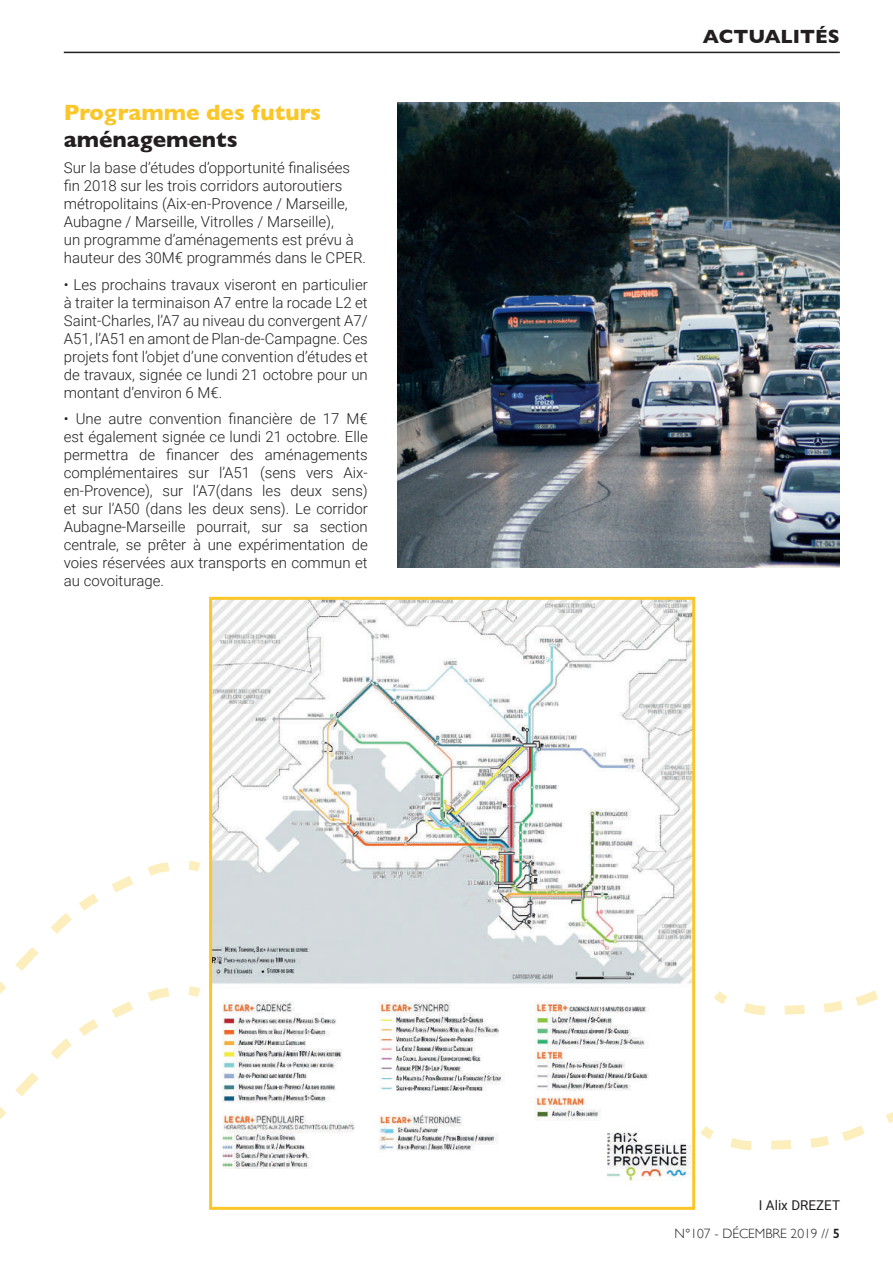
<style>
.page{position:relative;width:893px;height:1263px;background:#fff}
.page>*{position:absolute;margin:0;border:0;box-sizing:border-box;transform-origin:0 0}
.t1{font:700 22.5px "Gill Sans";color:#fac628}
.t2{font:700 22.5px "Gill Sans";color:#231f20}
.t3{font:700 19.5px "Gill Sans";color:#231f20}
.t4{font:300 15px/18px "Roboto";color:#231f20;text-align:justify}
.t5{font:300 13.5px "Gill Sans";color:#231f20}
.t6{font:13.5px "Roboto";color:#231f20}
.s1{font-weight:600}
</style>
<div class="page">
<hr style="left:64px;top:52px;width:776px;height:1px;background:#231f20">
<img style="left:398px;top:102px;width:442px;height:465px">
<svg style="left:15px;top:861px;width:186px;height:110px"></svg>
<svg style="left:0;top:981px;width:201px;height:138px"></svg>
<img style="left:213px;top:601px;width:478px;height:580px">
<div style="left:209px;top:597px;width:486px;height:613px;border:3px solid #fac628"></div>
<svg style="left:700px;top:990px;width:193px;height:160px"></svg>
<h1 class="t1" style="left:64px;top:94px;width:259px">Programme des futurs</h1>
<h1 class="t2" style="left:64px;top:121px;width:175px">aménagements</h1>
<p class="t4" style="left:64px;top:158px;width:304px;text-align:left">Sur la base d’études d’opportunité finalisées fin 2018 sur les trois corridors autoroutiers métropolitains (Aix-en-Provence / Marseille, Aubagne / Marseille, Vitrolles / Marseille),<br>un programme d’aménagements est prévu à hauteur des 30M€ programmés dans le CPER.</p>
<p class="t4" style="left:64px;top:275px;width:306px">• Les prochains travaux viseront en particulier à traiter la terminaison A7 entre la rocade L2 et Saint-Charles, l’A7 au niveau du convergent A7/ A51, l’A51 en amont de Plan-de-Campagne. Ces projets font l’objet d’une convention d’études et de travaux, signée ce lundi 21 octobre pour un montant d’environ 6 M€.</p>
<p class="t4" style="left:64px;top:409px;width:306px">• Une autre convention financière de 17 M€ est également signée ce lundi 21 octobre. Elle permettra de financer des aménagements complémentaires sur l’A51 (sens vers Aix&shy;en-Provence), sur l’A7(dans les deux sens) et sur l’A50 (dans les deux sens). Le corridor Aubagne-Marseille pourrait, sur sa section centrale, se prêter à une expérimentation de voies réservées aux transports en commun et au covoiturage.</p>
<h2 class="t3" style="left:703px;top:21px;width:138px">ACTUALITÉS</h2>
<p class="t6" style="left:759px;top:1195px;width:83px">I Alix DREZET</p>
<p class="t5" style="left:675px;top:1223px;width:167px">N°107 - DÉCEMBRE 2019 // <span class="s1">5</span></p>
</div>
